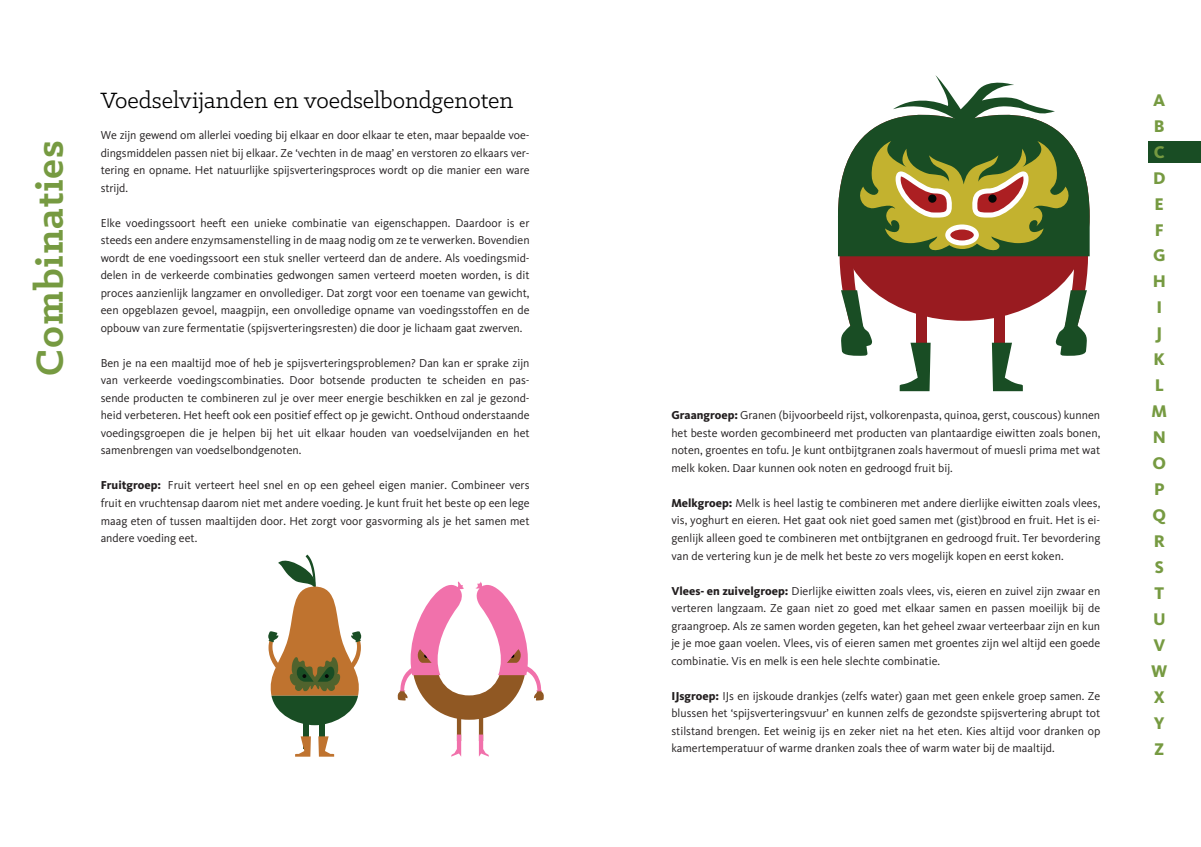
<style>
.page{position:relative;width:1201px;height:847px;background:#fff}
.page>*{position:absolute;margin:0;border:0;box-sizing:border-box;transform-origin:0 0}
.t1{font:700 42.5px "Klinic Slab";letter-spacing:.02em;color:#769a41}
.t2{font:25px "Klinic Slab";color:#000001}
.t3{font:800 17.5px/25.9px "Kievit";color:#769a41}
.t4{font:11.88px/17.5px "Kievit";color:#231f20;text-align:justify}
.s1{font-weight:800}
</style>
<div class="page">
<svg style="left:838px;top:119px;width:251px;height:137px;fill:#194d24"></svg>
<svg style="left:893px;top:75px;width:162px;height:54px"></svg>
<svg style="left:839px;top:141px;width:249px;height:250px"></svg>
<div style="left:988px;top:194px;width:8px;height:9px;background:#070807;border-radius:50%"></div>
<div style="left:304px;top:717px;width:5px;height:30px;background:#194d24"></div>
<div style="left:319px;top:717px;width:6px;height:30px;background:#194d24"></div>
<svg style="left:295px;top:736px;width:16px;height:20px"></svg>
<svg style="left:318px;top:736px;width:16px;height:20px"></svg>
<svg style="left:268px;top:554px;width:94px;height:171px"></svg>
<svg style="left:397px;top:581px;width:147px;height:175px"></svg>
<div style="left:1148px;top:141px;width:53px;height:21px;background:#194d24"></div>
<h1 class="t1" style="left:22px;top:375px;width:237px;rotate:-90deg">Combinaties</h1>
<h2 class="t2" style="left:101px;top:84px;width:414px">Voedselvijanden en voedselbondgenoten</h2>
<p class="t4" style="left:101px;top:126px;width:430px">We zijn gewend om allerlei voeding bij elkaar en door elkaar te eten, maar bepaalde voe&shy;dingsmiddelen passen niet bij elkaar. Ze ‘vechten in de maag’ en verstoren zo elkaars ver&shy;tering en opname. Het natuurlijke spijsverteringsproces wordt op die manier een ware strijd.</p>
<p class="t4" style="left:101px;top:214px;width:430px">Elke voedingssoort heeft een unieke combinatie van eigenschappen. Daardoor is er steeds een andere enzymsamenstelling in de maag nodig om ze te verwerken. Bovendien wordt de ene voedingssoort een stuk sneller verteerd dan de andere. Als voedingsmid&shy;delen in de verkeerde combinaties gedwongen samen verteerd moeten worden, is dit proces aanzienlijk langzamer en onvollediger. Dat zorgt voor een toename van gewicht, een opgeblazen gevoel, maagpijn, een onvolledige opname van voedingsstoffen en de opbouw van zure fermentatie (spijsverteringsresten) die door je lichaam gaat zwerven.</p>
<p class="t4" style="left:101px;top:354px;width:430px">Ben je na een maaltijd moe of heb je spijsverteringsproblemen? Dan kan er sprake zijn van verkeerde voedingscombinaties. Door botsende producten te scheiden en pas&shy;sende producten te combineren zul je over meer energie beschikken en zal je gezond&shy;heid verbeteren. Het heeft ook een positief effect op je gewicht. Onthoud onderstaande voedingsgroepen die je helpen bij het uit elkaar houden van voedselvijanden en het samenbrengen van voedselbondgenoten.</p>
<p class="t4" style="left:101px;top:476px;width:430px"><span class="s1">Fruitgroep:</span> Fruit verteert heel snel en op een geheel eigen manier. Combineer vers fruit en vruchtensap daarom niet met andere voeding. Je kunt fruit het beste op een lege maag eten of tussen maaltijden door. Het zorgt voor gasvorming als je het samen met andere voeding eet.</p>
<p class="t4" style="left:671px;top:406px;width:430px"><span class="s1">Graangroep:</span> Granen (bijvoorbeeld rijst, volkorenpasta, quinoa, gerst, couscous) kunnen het beste worden gecombineerd met producten van plantaardige eiwitten zoals bonen, noten, groentes en tofu. Je kunt ontbijtgranen zoals havermout of muesli prima met wat melk koken. Daar kunnen ook noten en gedroogd fruit bij.</p>
<p class="t4" style="left:671px;top:494px;width:430px"><span class="s1">Melkgroep:</span> Melk is heel lastig te combineren met andere dierlijke eiwitten zoals vlees, vis, yoghurt en eieren. Het gaat ook niet goed samen met (gist)brood en fruit. Het is ei&shy;genlijk alleen goed te combineren met ontbijtgranen en gedroogd fruit. Ter bevordering van de vertering kun je de melk het beste zo vers mogelijk kopen en eerst koken.</p>
<p class="t4" style="left:671px;top:581px;width:430px"><span class="s1">Vlees- en zuivelgroep:</span> Dierlijke eiwitten zoals vlees, vis, eieren en zuivel zijn zwaar en verteren langzaam. Ze gaan niet zo goed met elkaar samen en passen moeilijk bij de graangroep. Als ze samen worden gegeten, kan het geheel zwaar verteerbaar zijn en kun je je moe gaan voelen. Vlees, vis of eieren samen met groentes zijn wel altijd een goede combinatie. Vis en melk is een hele slechte combinatie.</p>
<p class="t4" style="left:671px;top:686px;width:430px"><span class="s1">IJsgroep:</span> IJs en ijskoude drankjes (zelfs water) gaan met geen enkele groep samen. Ze blussen het ‘spijsverteringsvuur’ en kunnen zelfs de gezondste spijsvertering abrupt tot stilstand brengen. Eet weinig ijs en zeker niet na het eten. Kies altijd voor dranken op kamertemperatuur of warme dranken zoals thee of warm water bij de maaltijd.</p>
<h3 class="t3" style="left:1151px;top:87px;width:18px">A<br>B<br>C<br>D<br>E<br>F<br>G<br>H<br>I<br>J<br>K<br>L<br>M<br>N<br>O<br>P<br>Q<br>R<br>S<br>T<br>U<br>V<br>W<br>X<br>Y<br>Z</h3>
</div>
